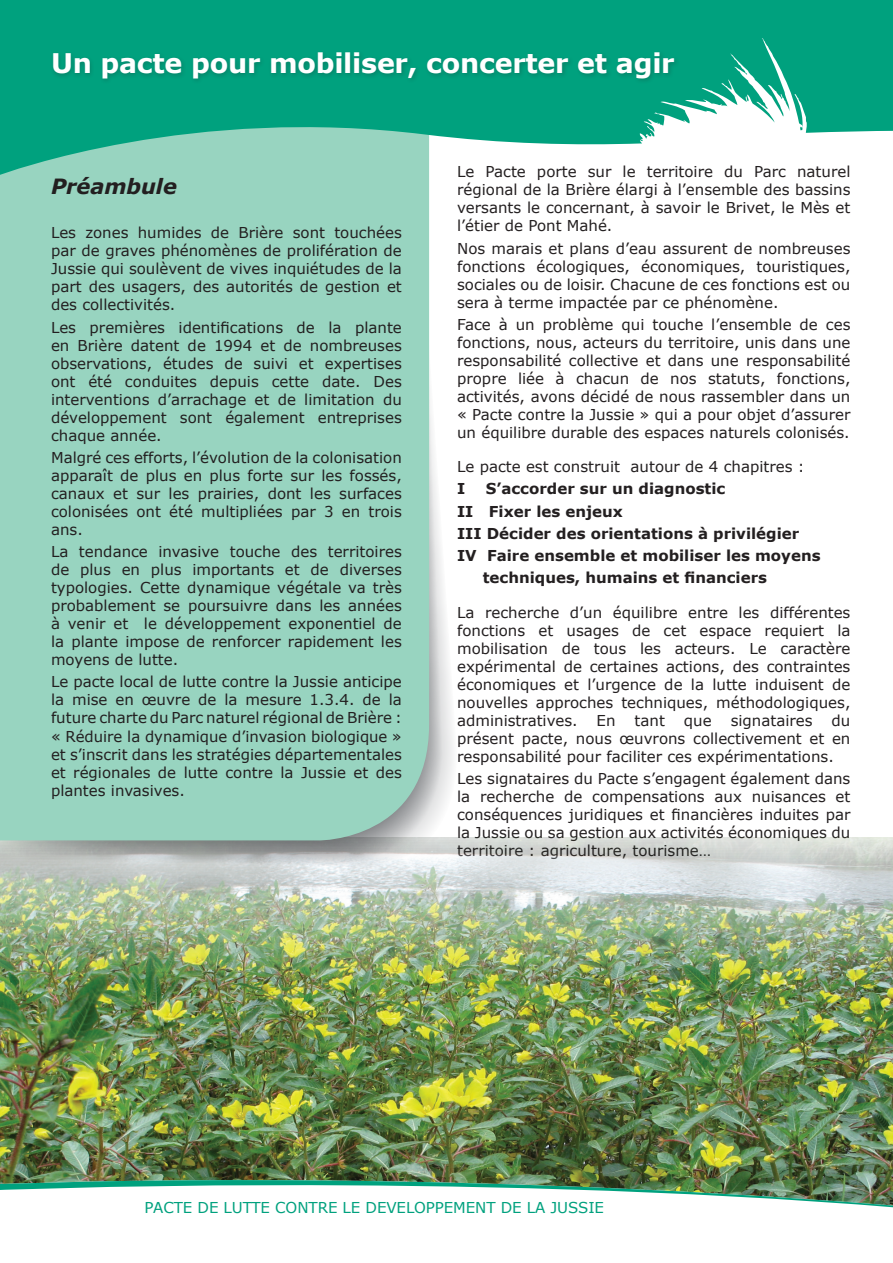
<style>
.page{position:relative;width:893px;height:1263px;background:#fff}
.page>*{position:absolute;margin:0;border:0;box-sizing:border-box;transform-origin:0 0}
.t1{font:700 27px "Verdana";letter-spacing:-.01em;color:#fff}
.t2{font:italic 700 21px "Verdana";letter-spacing:-.005em;color:#231f20}
.t3{font:15px/18px "Verdana";color:#231f20;text-align:justify}
.t4{font:700 15px "Verdana";color:#231f20}
.t5{font:15px "Verdana";letter-spacing:-.005em;color:#00a17e}
</style>
<div class="page">
<img style="left:0;top:838px;width:893px;height:328px">
<svg style="left:0;top:196px;width:462px;height:680px"></svg>
<div style="left:0;top:178px;width:429px;height:662px;background:#98d4c0"></div>
<svg style="left:0;top:0;width:893px;height:178px;fill:#00a17e"></svg>
<div style="left:50px;top:50px;width:630px;height:34px;background:#231f20;opacity:.25"></div>
<img style="left:0;top:1166px;width:893px;height:42px">
<h1 class="t1" style="left:51px;top:44px;width:625px">Un pacte pour mobiliser, concerter et agir</h1>
<h2 class="t2" style="left:51px;top:171px;width:127px">Préambule</h2>
<p class="t3" style="left:51px;top:224px;width:352px">Les zones humides de Brière sont touchées par de graves phénomènes de prolifération de Jussie qui soulèvent de vives inquiétudes de la part des usagers, des autorités de gestion et des collectivités.</p>
<p class="t3" style="left:51px;top:318px;width:352px">Les premières identifications de la plante en Brière datent de 1994 et de nombreuses observations, études de suivi et expertises ont été conduites depuis cette date. Des interventions d’arrachage et de limitation du développement sont également entreprises chaque année.</p>
<p class="t3" style="left:51px;top:448px;width:352px">Malgré ces efforts, l’évolution de la colonisation apparaît de plus en plus forte sur les fossés, canaux et sur les prairies, dont les surfaces colonisées ont été multipliées par 3 en trois ans.</p>
<p class="t3" style="left:51px;top:543px;width:352px">La tendance invasive touche des territoires de plus en plus importants et de diverses typologies. Cette dynamique végétale va très probablement se poursuivre dans les années à venir et le développement exponentiel de la plante impose de renforcer rapidement les moyens de lutte.</p>
<p class="t3" style="left:51px;top:673px;width:352px">Le pacte local de lutte contre la Jussie anticipe la mise en œuvre de la mesure 1.3.4. de la future charte du Parc naturel régional de Brière : « Réduire la dynamique d’invasion biologique » et s’inscrit dans les stratégies départementales et régionales de lutte contre la Jussie et des plantes invasives.</p>
<p class="t3" style="left:457px;top:163px;width:395px">Le Pacte porte sur le territoire du Parc naturel régional de la Brière élargi à l’ensemble des bassins versants le concernant, à savoir le Brivet, le Mès et l’étier de Pont Mahé.</p>
<p class="t3" style="left:457px;top:239px;width:395px">Nos marais et plans d’eau assurent de nombreuses fonctions écologiques, économiques, touristiques, sociales ou de loisir. Chacune de ces fonctions est ou sera à terme impactée par ce phénomène.</p>
<p class="t3" style="left:457px;top:315px;width:395px">Face à un problème qui touche l’ensemble de ces fonctions, nous, acteurs du territoire, unis dans une responsabilité collective et dans une responsabilité propre liée à chacun de nos statuts, fonctions, activités, avons décidé de nous rassembler dans un « Pacte contre la Jussie » qui a pour objet d’assurer un équilibre durable des espaces naturels colonisés.</p>
<p class="t3" style="left:457px;top:457px;width:349px">Le pacte est construit autour de 4 chapitres :</p>
<p class="t4" style="left:457px;top:478px;width:10px">I</p>
<p class="t4" style="left:486px;top:478px;width:241px">S’accorder sur un diagnostic</p>
<p class="t4" style="left:457px;top:500px;width:167px">II Fixer les enjeux</p>
<p class="t4" style="left:457px;top:523px;width:344px">III Décider des orientations à privilégier</p>
<p class="t4" style="left:457px;top:545px;width:365px">IV Faire ensemble et mobiliser les moyens</p>
<p class="t4" style="left:483px;top:567px;width:286px">techniques, humains et financiers</p>
<p class="t3" style="left:457px;top:603px;width:395px">La recherche d’un équilibre entre les différentes fonctions et usages de cet espace requiert la mobilisation de tous les acteurs. Le caractère expérimental de certaines actions, des contraintes économiques et l’urgence de la lutte induisent de nouvelles approches techniques, méthodologiques, administratives.</p>
<p class="t3" style="left:457px;top:711px;width:395px;text-indent:374px">du présent pacte, nous œuvrons collectivement et en responsabilité pour faciliter ces expérimentations.</p>
<p class="t3" style="left:457px;top:769px;width:395px">Les signataires du Pacte s’engagent également dans la recherche de compensations aux nuisances et conséquences juridiques et financières induites par la Jussie ou sa gestion aux activités économiques du territoire : agriculture, tourisme…</p>
<p class="t3" style="left:597px;top:711px;width:20px">En</p>
<p class="t3" style="left:635px;top:711px;width:32px">tant</p>
<p class="t3" style="left:684px;top:711px;width:29px">que</p>
<p class="t3" style="left:731px;top:711px;width:83px">signataires</p>
<p class="t5" style="left:145px;top:1197px;width:461px">PACTE DE LUTTE CONTRE LE DEVELOPPEMENT DE LA JUSSIE</p>
</div>
